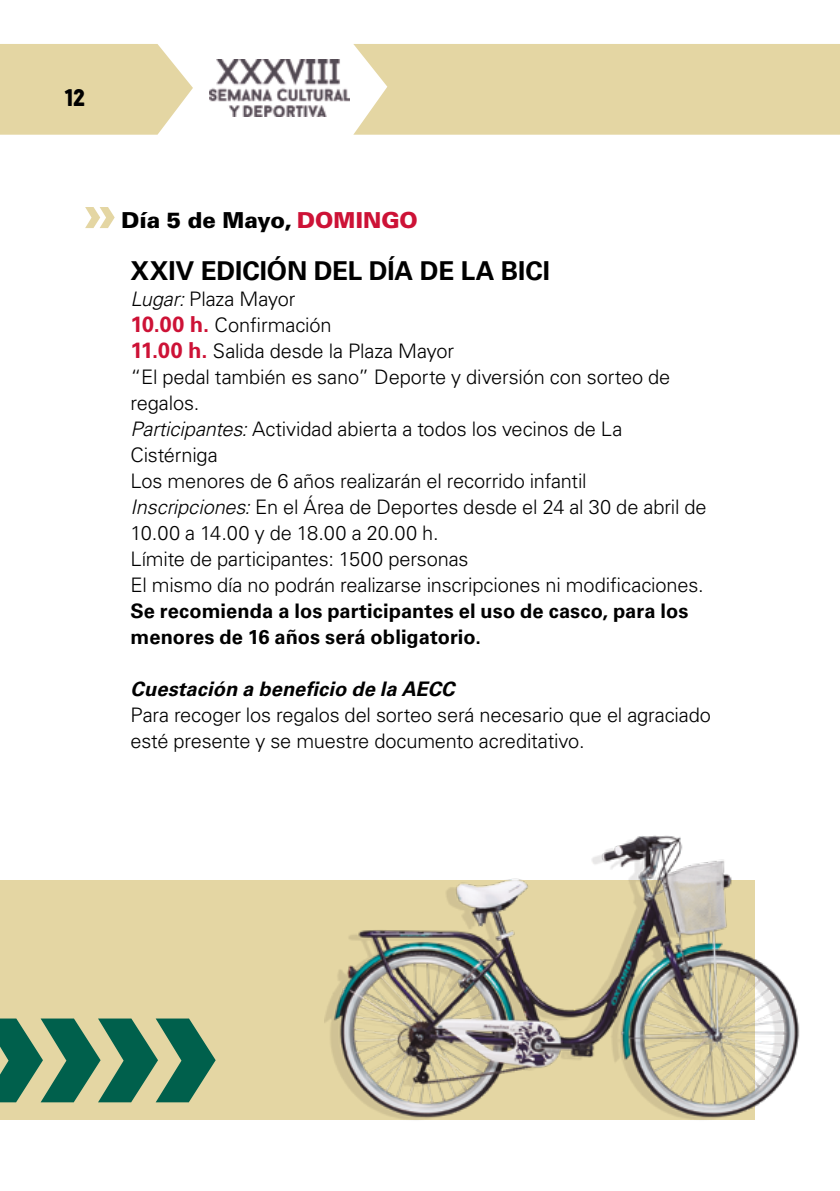
<style>
.page{position:relative;width:840px;height:1191px;background:#fff}
.page>*{position:absolute;margin:0;border:0;box-sizing:border-box;transform-origin:0 0}
.t1{font:700 26px "Univers LT";letter-spacing:-.005em;color:#000}
.t2{font:900 24px "Baron Neue";color:#000}
.t3{font:900 22px "Univers LT";letter-spacing:-.005em;color:#000}
.t4{font:300 20px/26px "Univers LT";letter-spacing:-.01em;color:#000}
.t5{font:700 20px/26px "Univers LT";letter-spacing:.005em;color:#000}
.t6{font:italic 700 20px "Univers LT";letter-spacing:.005em;color:#000}
.s1{color:#cd1236}
.s2{font-style:italic}
.s3{font-weight:700;font-size:22px;color:#cd1236}
</style>
<div class="page">
<svg style="left:0;top:44px;width:193px;height:91px;background:#e6d9ab"></svg>
<div style="left:353px;top:44px;width:486px;height:91px;background:#e4d6a3"></div>
<img style="left:210px;top:59px;width:139px;height:57px">
<div style="left:0;top:880px;width:754px;height:239px;background:#e4d6a3"></div>
<svg style="left:85px;top:207px;width:30px;height:21px"></svg>
<svg style="left:0;top:1018px;width:215px;height:84px"></svg>
<img style="left:325px;top:835px;width:475px;height:285px">
<p class="t2" style="left:65px;top:82px;width:21px">12</p>
<p class="t3" style="left:121px;top:206px;width:298px">Día 5 de Mayo, <span class="s1">DOMINGO</span></p>
<h1 class="t1" style="left:130px;top:256px;width:421px">XXIV EDICIÓN DEL DÍA DE LA BICI</h1>
<p class="t4" style="left:130px;top:286px;width:577px"><span class="s2">Lugar:</span> Plaza Mayor<br><span class="s3">10.00 h.</span> Confirmación<br><span class="s3">11.00 h.</span> Salida desde la Plaza Mayor<br>“El pedal también es sano” Deporte y diversión con sorteo de regalos.<br><span class="s2">Participantes:</span> Actividad abierta a todos los vecinos de La Cistérniga<br>Los menores de 6 años realizarán el recorrido infantil <span class="s2">Inscripciones:</span> En el Área de Deportes desde el 24 al 30 de abril de 10.00 a 14.00 y de 18.00 a 20.00 h.<br>Límite de participantes: 1500 personas<br>El mismo día no podrán realizarse inscripciones ni modificaciones.</p>
<p class="t5" style="left:130px;top:598px;width:559px">Se recomienda a los participantes el uso de casco, para los menores de 16 años será obligatorio.</p>
<p class="t6" style="left:130px;top:677px;width:325px">Cuestación a beneficio de la AECC</p>
<p class="t4" style="left:130px;top:702px;width:581px">Para recoger los regalos del sorteo será necesario que el agraciado esté presente y se muestre documento acreditativo.</p>
</div>
